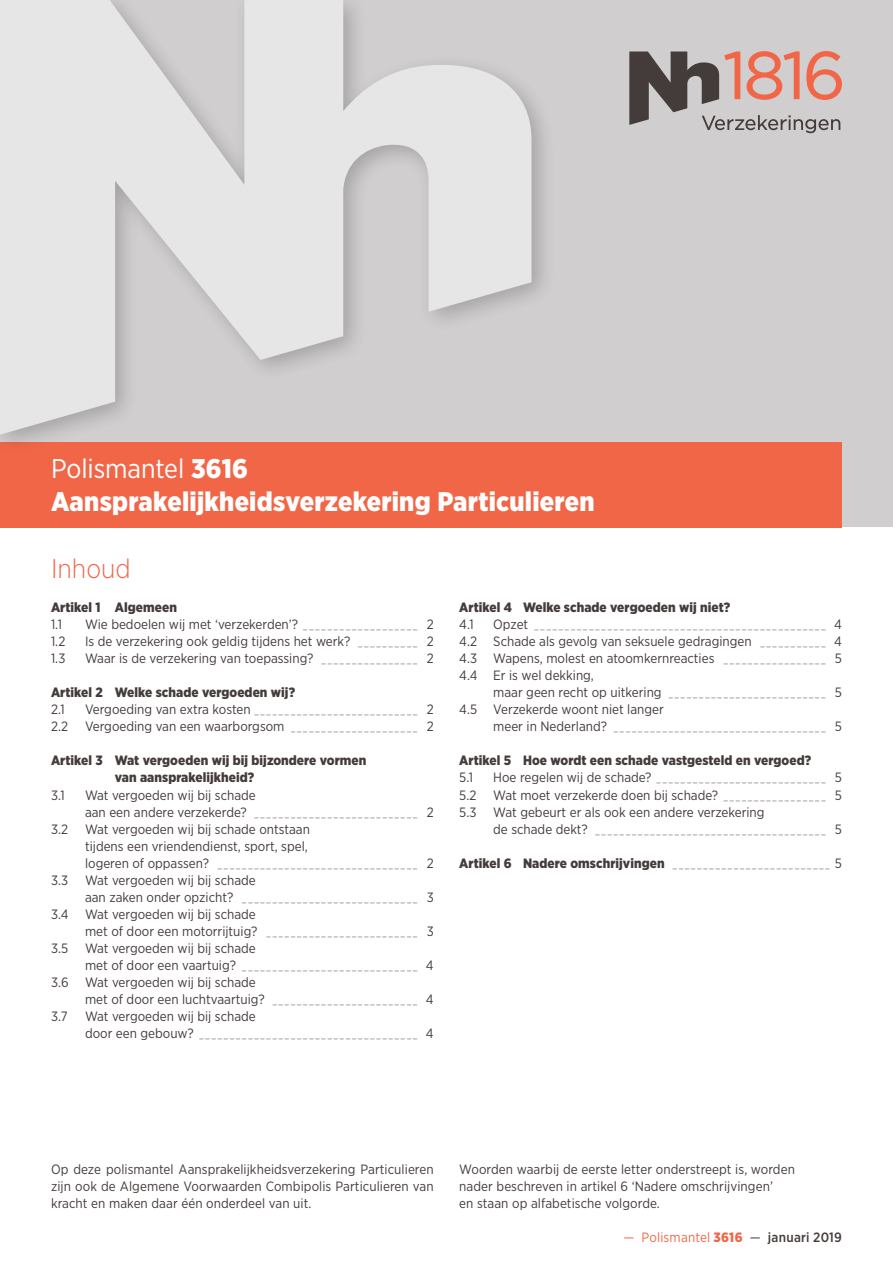
<style>
.page{position:relative;width:893px;height:1263px;background:#fff}
.page>*{position:absolute;margin:0;border:0;box-sizing:border-box;transform-origin:0 0}
.t1{font:900 27px/33px "Gotham Narrow";letter-spacing:.01em;color:#fff}
.t2{font:300 27px "Gotham Narrow";color:#f26648}
.t3{font:13.5px/17px "Gotham Narrow";color:#443c3a}
.t4{font:900 13.5px/17px "Gotham Narrow";letter-spacing:.005em;color:#443c3a}
.t5{font:13.5px "Gotham Narrow";letter-spacing:.015em;color:#f26648}
.t6{font:7.5px "Gotham Narrow";color:#443c3a}
.s1{font-weight:400}
.s2{font-size:7.5px}
.s3{font-size:13.5px}
.s4{font-weight:400;font-size:7.5px}
.s5{font-weight:900}
.s6{color:#443c3a}
.s7{font-weight:500;color:#443c3a}
</style>
<div class="page">
<div style="left:0;top:0;width:893px;height:527px;background:#d0cece"></div>
<div style="left:0;top:442px;width:842px;height:85px;background:#f26648"></div>
<div style="left:0;top:0;width:556px;height:458px;background:#231f20;opacity:.5"></div>
<svg style="left:0;top:0;width:531px;height:435px;fill:#e7e6e6"></svg>
<svg style="left:629px;top:51px;width:213px;height:82px"></svg>
<h1 class="t1" style="left:51px;top:451px;width:545px"><span class="s1">Polismantel</span> 3616<br>Aansprakelijkheidsverzekering Particulieren</h1>
<h1 class="t2" style="left:51px;top:552px;width:81px">Inhoud</h1>
<p class="t4" style="left:51px;top:599px;width:127px">Artikel 1 Algemeen</p>
<p class="t3" style="left:51px;top:616px;width:13px">1.1</p>
<p class="t3" style="left:85px;top:616px;width:350px">Wie bedoelen wij met ‘verzekerden’? <span class="s2">_ _ _ _ _ _ _ _ _ _ _ _ _ _ _ _ _ _ _</span> 2</p>
<p class="t3" style="left:51px;top:633px;width:16px">1.2</p>
<p class="t3" style="left:85px;top:633px;width:350px">Is de verzekering ook geldig tijdens het werk? <span class="s2">_ _ _ _ _ _ _ _ _ _</span> 2</p>
<p class="t3" style="left:51px;top:650px;width:16px">1.3</p>
<p class="t3" style="left:85px;top:650px;width:350px">Waar is de verzekering van toepassing? <span class="s2">_ _ _ _ _ _ _ _ _ _ _ _ _ _ _ _</span> 2</p>
<p class="t4" style="left:51px;top:684px;width:246px">Artikel 2 Welke schade vergoeden wij?</p>
<p class="t3" style="left:51px;top:701px;width:15px">2.1</p>
<p class="t6" style="left:85px;top:707px;width:350px"><span class="s3">Vergoeding van extra kosten</span> _ _ _ _ _ _ _ _ _ _ _ _ _ _ _ _ _ _ _ _ _ _ _ _ _ _ _ <span class="s3">2</span></p>
<p class="t3" style="left:51px;top:718px;width:19px">2.2</p>
<p class="t3" style="left:85px;top:718px;width:350px">Vergoeding van een waarborgsom <span class="s2">_ _ _ _ _ _ _ _ _ _ _ _ _ _ _ _ _ _ _ _ _</span> 2</p>
<p class="t4" style="left:115px;top:752px;width:253px;text-indent:-64px">Artikel 3 Wat vergoeden wij bij bijzondere vormen van aansprakelijkheid?</p>
<p class="t3" style="left:51px;top:786px;width:15px">3.1</p>
<p class="t3" style="left:85px;top:786px;width:172px">Wat vergoeden wij bij schade</p>
<p class="t6" style="left:85px;top:809px;width:350px"><span class="s3">aan een andere verzekerde?</span> _ _ _ _ _ _ _ _ _ _ _ _ _ _ _ _ _ _ _ _ _ _ _ _ _ _ _ <span class="s3">2</span></p>
<p class="t3" style="left:51px;top:820px;width:19px">3.2</p>
<p class="t3" style="left:85px;top:820px;width:226px">Wat vergoeden wij bij schade ontstaan tijdens een vriendendienst, sport, spel,</p>
<p class="t6" style="left:85px;top:860px;width:350px"><span class="s3">logeren of oppassen?</span> _ _ _ _ _ _ _ _ _ _ _ _ _ _ _ _ _ _ _ _ _ _ _ _ _ _ _ _ _ _ _ _ _ <span class="s3">2</span></p>
<p class="t3" style="left:51px;top:871px;width:206px">3.3 Wat vergoeden wij bij schade</p>
<p class="t6" style="left:85px;top:894px;width:350px"><span class="s3">aan zaken onder opzicht?</span> _ _ _ _ _ _ _ _ _ _ _ _ _ _ _ _ _ _ _ _ _ _ _ _ _ _ _ _ _ <span class="s3">3</span></p>
<p class="t3" style="left:51px;top:905px;width:206px">3.4 Wat vergoeden wij bij schade</p>
<p class="t3" style="left:85px;top:922px;width:350px">met of door een motorrijtuig? <span class="s2">_ _ _ _ _ _ _ _ _ _ _ _ _ _ _ _ _ _ _ _ _ _ _ _ _</span> 3</p>
<p class="t3" style="left:51px;top:939px;width:206px">3.5 Wat vergoeden wij bij schade</p>
<p class="t6" style="left:85px;top:962px;width:350px"><span class="s3">met of door een vaartuig?</span> _ _ _ _ _ _ _ _ _ _ _ _ _ _ _ _ _ _ _ _ _ _ _ _ _ _ _ _ _ <span class="s3">4</span></p>
<p class="t3" style="left:51px;top:973px;width:206px">3.6 Wat vergoeden wij bij schade</p>
<p class="t3" style="left:85px;top:990px;width:350px">met of door een luchtvaartuig? <span class="s2">_ _ _ _ _ _ _ _ _ _ _ _ _ _ _ _ _ _ _ _ _ _ _ _</span> 4</p>
<p class="t3" style="left:51px;top:1007px;width:18px">3.7</p>
<p class="t3" style="left:85px;top:1007px;width:172px">Wat vergoeden wij bij schade</p>
<p class="t6" style="left:85px;top:1030px;width:350px"><span class="s3">door een gebouw?</span> _ _ _ _ _ _ _ _ _ _ _ _ _ _ _ _ _ _ _ _ _ _ _ _ _ _ _ _ _ _ _ _ _ _ _ _ <span class="s3">4</span></p>
<p class="t4" style="left:459px;top:599px;width:273px">Artikel 4 Welke schade vergoeden wij niet?</p>
<p class="t3" style="left:459px;top:616px;width:16px">4.1</p>
<p class="t6" style="left:493px;top:622px;width:350px"><span class="s3">Opzet</span> _ _ _ _ _ _ _ _ _ _ _ _ _ _ _ _ _ _ _ _ _ _ _ _ _ _ _ _ _ _ _ _ _ _ _ _ _ _ _ _ _ _ _ _ _ _ _ _ <span class="s3">4</span></p>
<p class="t3" style="left:459px;top:633px;width:384px;text-align:justify">4.2 Schade als gevolg van seksuele gedragingen <span class="s2">_ _ _ _ _ _ _ _ _ _ _</span> 4<br>4.3 Wapens, molest en atoomkernreacties <span class="s2">_ _ _ _ _ _ _ _ _ _ _ _ _ _ _ _ _</span> 5<br>4.4 Er is wel dekking,</p>
<p class="t6" style="left:493px;top:690px;width:350px"><span class="s3">maar geen recht op uitkering</span> _ _ _ _ _ _ _ _ _ _ _ _ _ _ _ _ _ _ _ _ _ _ _ _ _ _ <span class="s3">5</span></p>
<p class="t3" style="left:459px;top:701px;width:206px">4.5 Verzekerde woont niet langer</p>
<p class="t6" style="left:493px;top:724px;width:350px"><span class="s3">meer in Nederland?</span> _ _ _ _ _ _ _ _ _ _ _ _ _ _ _ _ _ _ _ _ _ _ _ _ _ _ _ _ _ _ _ _ _ _ _ <span class="s3">5</span></p>
<p class="t4" style="left:459px;top:752px;width:353px">Artikel 5 Hoe wordt een schade vastgesteld en vergoed?</p>
<p class="t3" style="left:459px;top:769px;width:15px">5.1</p>
<p class="t6" style="left:493px;top:775px;width:350px"><span class="s3">Hoe regelen wij de schade?</span> _ _ _ _ _ _ _ _ _ _ _ _ _ _ _ _ _ _ _ _ _ _ _ _ _ _ _ _ <span class="s3">5</span></p>
<p class="t3" style="left:459px;top:786px;width:384px">5.2 Wat moet verzekerde doen bij schade? <span class="s2">_ _ _ _ _ _ _ _ _ _ _ _ _ _ _ _ _</span> 5<br>5.3 Wat gebeurt er als ook een andere verzekering</p>
<p class="t6" style="left:493px;top:826px;width:350px"><span class="s3">de schade dekt?</span> _ _ _ _ _ _ _ _ _ _ _ _ _ _ _ _ _ _ _ _ _ _ _ _ _ _ _ _ _ _ _ _ _ _ _ _ _ _ <span class="s3">5</span></p>
<p class="t4" style="left:459px;top:854px;width:384px">Artikel 6 Nadere omschrijvingen <span class="s4">_ _ _ _ _ _ _ _ _ _ _ _ _ _ _ _ _ _ _ _ _ _ _ _ _</span> <span class="s1">5</span></p>
<p class="t3" style="left:51px;top:1160px;width:384px;text-align:justify">Op deze polismantel Aansprakelijkheidsverzekering Particulieren zijn ook de Algemene Voorwaarden Combipolis Particulieren van kracht en maken daar één onderdeel van uit.</p>
<p class="t3" style="left:459px;top:1160px;width:337px">Woorden waarbij de eerste letter onderstreept is, worden nader beschreven in artikel 6 ‘Nadere omschrijvingen’<br>en staan op alfabetische volgorde.</p>
<p class="t5" style="left:623px;top:1228px;width:220px">— Polismantel <span class="s5">3616</span> <span class="s6">—</span> <span class="s7">januari 2019</span></p>
</div>
